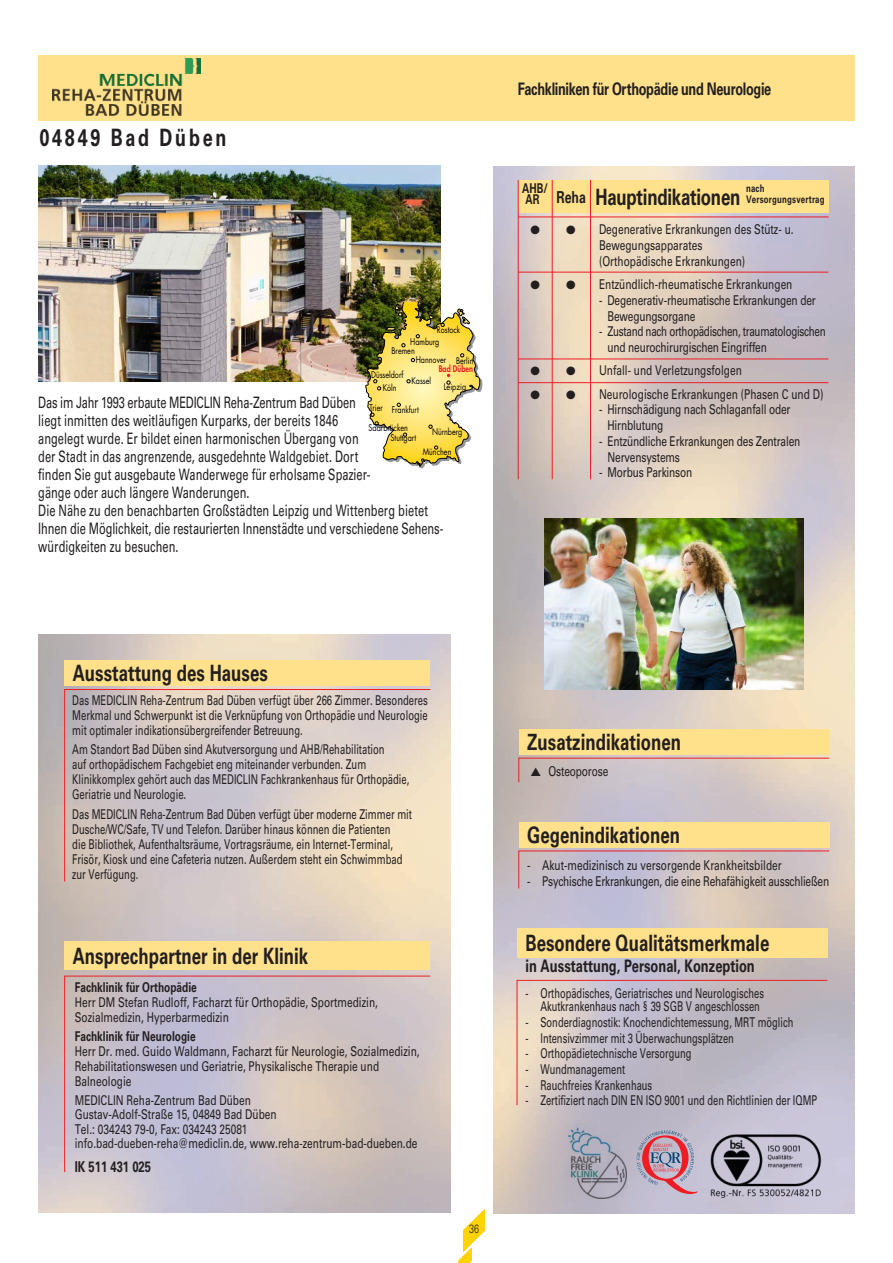
<style>
.page{position:relative;width:893px;height:1263px;background:#fff}
.page>*{position:absolute;margin:0;border:0;box-sizing:border-box;transform-origin:0 0}
.t1{font:700 24px "Univers LT Std";letter-spacing:.15em;color:#231f20;scale:.75 1}
.t2{font:700 22.5px "Univers LT Std";color:#231f20;scale:.75 1}
.t3{font:700 17.25px "Univers LT Std";letter-spacing:-.02em;color:#231f20;scale:.74 1}
.t4{font:700 17.25px "Univers LT Std";color:#231f20;scale:.75 1}
.t5{font:15.75px/18px "Univers LT Std";letter-spacing:.005em;color:#231f20;scale:.7 1}
.t6{font:700 15px "Univers LT Std";color:#231f20;scale:.75 1}
.t7{font:13.5px/15.8px "Univers LT Std";color:#231f20;scale:.75 1}
.t8{font:13.5px/15px "Univers LT Std";color:#231f20;scale:.7 1}
.t9{font:13.5px/13.5px "Univers LT Std";color:#231f20;scale:.69 1}
.t10{font:13.5px/15.8px "Univers LT Std";letter-spacing:-.03em;color:#231f20;scale:.73 1}
.t11{font:13.5px "Univers LT Std";letter-spacing:-.02em;color:#231f20;scale:.75 1}
.t12{font:700 13.5px/11.2px "Univers LT Std";color:#231f20;scale:.75 1}
.t13{font:300 12px "Univers LT Std";color:#231f20;scale:.75 1}
.t14{font:700 10.5px/10.5px "Univers LT Std";letter-spacing:.025em;color:#231f20;scale:.75 1}
.t15{font:9px "Futura";color:#000;scale:.8 1}
.t16{font:800 9px "Futura";color:#ee1d23;scale:.8 1}
.s1{font-size:16.5px}
</style>
<div class="page">
<svg style="left:493px;top:167px;width:362px;height:1047px;background:#d1c5c2"></svg>
<div style="left:38px;top:55px;width:817px;height:66px;background:#ffe18b"></div>
<svg style="left:459px;top:1210px;width:26px;height:53px"></svg>
<div style="left:64px;top:660px;width:366px;height:26px;background:#ffe18b"></div>
<svg style="left:64px;top:689px;width:367px;height:193px;background:#d9cbc5"></svg>
<svg style="left:64px;top:975px;width:367px;height:198px;background:#cabfc6"></svg>
<div style="left:64px;top:941px;width:366px;height:28px;background:#ffe18b"></div>
<div style="left:517px;top:928px;width:310px;height:30px;background:#ffe18b"></div>
<svg style="left:516px;top:979px;width:312px;height:127px;background:#c5bcc3"></svg>
<div style="left:519px;top:729px;width:310px;height:25px;background:#ffe18b"></div>
<hr style="left:519px;top:758px;width:310px;height:1px;background:#ee1d23">
<svg style="left:518px;top:758px;width:1px;height:24px"></svg>
<div style="left:518px;top:180px;width:311px;height:32px;background:#ffe18b"></div>
<hr style="left:518px;top:217px;width:311px;height:1px;background:#ee1d23">
<hr style="left:518px;top:180px;width:1px;height:299px;background:#ee1d23">
<hr style="left:552px;top:180px;width:1px;height:299px;background:#ee1d23">
<hr style="left:590px;top:180px;width:1px;height:299px;background:#ee1d23">
<hr style="left:518px;top:272px;width:310px;height:1px;background:#ee1d23">
<div style="left:519px;top:822px;width:310px;height:25px;background:#ffe18b"></div>
<svg style="left:518px;top:850px;width:312px;height:39px;background:#cbbbc2"></svg>
<img style="left:38px;top:166px;width:402px;height:215px">
<svg style="left:365px;top:302px;width:117px;height:166px"></svg>
<img style="left:544px;top:519px;width:259px;height:170px">
<hr style="left:518px;top:359px;width:310px;height:1px;background:#ee1d23">
<hr style="left:518px;top:382px;width:310px;height:1px;background:#ee1d23">
<img style="left:708px;top:1134px;width:114px;height:65px">
<svg style="left:636px;top:1130px;width:62px;height:64px;background:#bd96a7"></svg>
<img style="left:53px;top:58px;width:147px;height:58px">
<img style="left:562px;top:1123px;width:64px;height:76px">
<svg style="left:527px;top:226px;width:48px;height:9px"></svg>
<svg style="left:527px;top:280px;width:48px;height:10px"></svg>
<svg style="left:527px;top:367px;width:48px;height:9px"></svg>
<svg style="left:527px;top:390px;width:48px;height:10px"></svg>
<h1 class="t1" style="left:40px;top:124px;width:251px">04849 Bad Düben</h1>
<p class="t15" style="left:437px;top:324px;width:31px">Rostock</p>
<p class="t15" style="left:410px;top:336px;width:38px">Hamburg</p>
<p class="t15" style="left:391px;top:344px;width:31px">Bremen</p>
<p class="t15" style="left:416px;top:353px;width:74px">Hannover Berlin</p>
<p class="t16" style="left:439px;top:363px;width:44px">Bad Düben</p>
<p class="t5" style="left:38px;top:393px;width:581px">Das im Jahr 1993 erbaute MEDICLIN Reha-Zentrum Bad Düben<br>liegt inmitten des weitläufigen Kurparks, der bereits 1846<br>angelegt wurde. Er bildet einen harmonischen Übergang von<br>der Stadt in das angrenzende, ausgedehnte Waldgebiet. Dort<br>finden Sie gut ausgebaute Wanderwege für erholsame Spazier-<br>gänge oder auch längere Wanderungen.<br>Die Nähe zu den benachbarten Großstädten Leipzig und Wittenberg bietet Ihnen die Möglichkeit, die restaurierten Innenstädte und verschiedene Sehens&shy;würdigkeiten zu besuchen.</p>
<p class="t15" style="left:371px;top:368px;width:42px">Düsseldorf</p>
<p class="t15" style="left:411px;top:374px;width:26px">Kassel</p>
<p class="t15" style="left:444px;top:381px;width:29px">Leipzig</p>
<p class="t15" style="left:383px;top:382px;width:19px">Köln</p>
<p class="t15" style="left:369px;top:402px;width:18px">Trier</p>
<p class="t15" style="left:392px;top:404px;width:35px">Frankfurt</p>
<p class="t15" style="left:369px;top:422px;width:51px">Saarbrücken</p>
<p class="t15" style="left:432px;top:426px;width:40px">Nürnberg</p>
<p class="t15" style="left:391px;top:432px;width:33px">Stuttgart</p>
<p class="t15" style="left:423px;top:446px;width:37px">München</p>
<p class="t3" style="left:518px;top:79px;width:344px">Fachkliniken für Orthopädie und Neurologie</p>
<p class="t12" style="left:522px;top:182px;width:36px">AHB/<br>AR</p>
<h2 class="t2" style="left:556px;top:184px;width:247px"><span class="s1">Reha</span> Hauptindikationen</h2>
<p class="t14" style="left:746px;top:183px;width:106px">nach<br>Versorgungsvertrag</p>
<p class="t7" style="left:599px;top:222px;width:261px">Degenerative Erkrankungen des Stütz- u.<br>Bewegungsapparates<br>(Orthopädische Erkrankungen)</p>
<p class="t7" style="left:599px;top:276px;width:259px">Entzündlich-rheumatische Erkrankungen</p>
<p class="t7" style="left:607px;top:292px;width:279px;text-indent:-9px">- Degenerativ-rheumatische Erkrankungen der<br>Bewegungsorgane</p>
<p class="t10" style="left:607px;top:324px;width:301px;text-indent:-9px">- Zustand nach orthopädischen, traumatologischen und neurochirurgischen Eingriffen</p>
<p class="t7" style="left:599px;top:363px;width:192px">Unfall- und Verletzungsfolgen</p>
<p class="t7" style="left:599px;top:386px;width:301px">Neurologische Erkrankungen (Phasen C und D)</p>
<p class="t7" style="left:607px;top:402px;width:245px;text-indent:-9px">- Hirnschädigung nach Schlaganfall oder<br>Hirnblutung</p>
<p class="t7" style="left:607px;top:433px;width:259px;text-indent:-9px">- Entzündliche Erkrankungen des Zentralen<br>Nervensystems</p>
<p class="t7" style="left:599px;top:465px;width:126px">- Morbus Parkinson</p>
<h2 class="t2" style="left:73px;top:660px;width:262px">Ausstattung des Hauses</h2>
<p class="t8" style="left:72px;top:693px;width:509px;text-align:justify">Das MEDICLIN Reha-Zentrum Bad Düben verfügt über 266 Zimmer. Besonderes Merkmal und Schwerpunkt ist die Verknüpfung von Orthopädie und Neurologie mit optimaler indikationsübergreifender Betreuung.</p>
<p class="t8" style="left:72px;top:742px;width:483px">Am Standort Bad Düben sind Akutversorgung und AHB/Rehabilitation<br>auf orthopädischem Fachgebiet eng miteinander verbunden. Zum Klinikkomplex gehört auch das MEDICLIN Fachkrankenhaus für Orthopädie, Geriatrie und Neurologie.</p>
<p class="t8" style="left:72px;top:806px;width:487px">Das MEDICLIN Reha-Zentrum Bad Düben verfügt über moderne Zimmer mit Dusche/WC/Safe, TV und Telefon. Darüber hinaus können die Patienten<br>die Bibliothek, Aufenthaltsräume, Vortragsräume, ein Internet-Terminal, Frisör, Kiosk und eine Cafeteria nutzen. Außerdem steht ein Schwimmbad zur Verfügung.</p>
<h2 class="t2" style="left:73px;top:942px;width:315px">Ansprechpartner in der Klinik</h2>
<p class="t12" style="left:75px;top:982px;width:164px">Fachklinik für Orthopädie</p>
<p class="t7" style="left:75px;top:995px;width:406px;line-height:15px">Herr DM Stefan Rudloff, Facharzt für Orthopädie, Sportmedizin,<br>Sozialmedizin, Hyperbarmedizin</p>
<p class="t12" style="left:75px;top:1031px;width:163px">Fachklinik für Neurologie</p>
<p class="t7" style="left:75px;top:1044px;width:461px;line-height:15px">Herr Dr. med. Guido Waldmann, Facharzt für Neurologie, Sozialmedizin,<br>Rehabilitationswesen und Geriatrie, Physikalische Therapie und<br>Balneologie</p>
<p class="t7" style="left:75px;top:1093px;width:458px;line-height:14.2px">MEDICLIN Reha-Zentrum Bad Düben<br>Gustav-Adolf-Straße 15, 04849 Bad Düben<br>Tel.: 034243 79-0, Fax: 034243 25081 info.bad-dueben-reha@mediclin.de, www.reha-zentrum-bad-dueben.de</p>
<p class="t6" style="left:75px;top:1158px;width:103px">IK 511 431 025</p>
<p class="t13" style="left:469px;top:1222px;width:15px">36</p>
<h2 class="t2" style="left:527px;top:729px;width:207px">Zusatzindikationen</h2>
<p class="t7" style="left:530px;top:763px;width:105px">▲ Osteoporose</p>
<h2 class="t2" style="left:527px;top:822px;width:205px">Gegenindikationen</h2>
<p class="t7" style="left:527px;top:857px;width:341px">- Akut-medizinisch zu versorgende Krankheitsbilder</p>
<p class="t11" style="left:527px;top:873px;width:404px">- Psychische Erkrankungen, die eine Rehafähigkeit ausschließen</p>
<h2 class="t2" style="left:525px;top:930px;width:327px">Besondere Qualitätsmerkmale</h2>
<p class="t4" style="left:525px;top:955px;width:307px">in Ausstattung, Personal, Konzeption</p>
<p class="t9" style="left:540px;top:986px;width:326px;text-indent:-15px">- Orthopädisches, Geriatrisches und Neurologisches<br>Akutkrankenhaus nach § 39 SGB V angeschlossen</p>
<p class="t9" style="left:525px;top:1015px;width:390px">- Sonderdiagnostik: Knochendichtemessung, MRT möglich</p>
<p class="t9" style="left:525px;top:1031px;width:304px">- Intensivzimmer mit 3 Überwachungsplätzen</p>
<p class="t9" style="left:525px;top:1047px;width:242px">- Orthopädietechnische Versorgung</p>
<p class="t9" style="left:525px;top:1062px;width:146px">- Wundmanagement</p>
<p class="t9" style="left:525px;top:1078px;width:185px">- Rauchfreies Krankenhaus</p>
<p class="t9" style="left:525px;top:1094px;width:424px">- Zertifiziert nach DIN EN ISO 9001 und den Richtlinien der IQMP</p>
</div>
